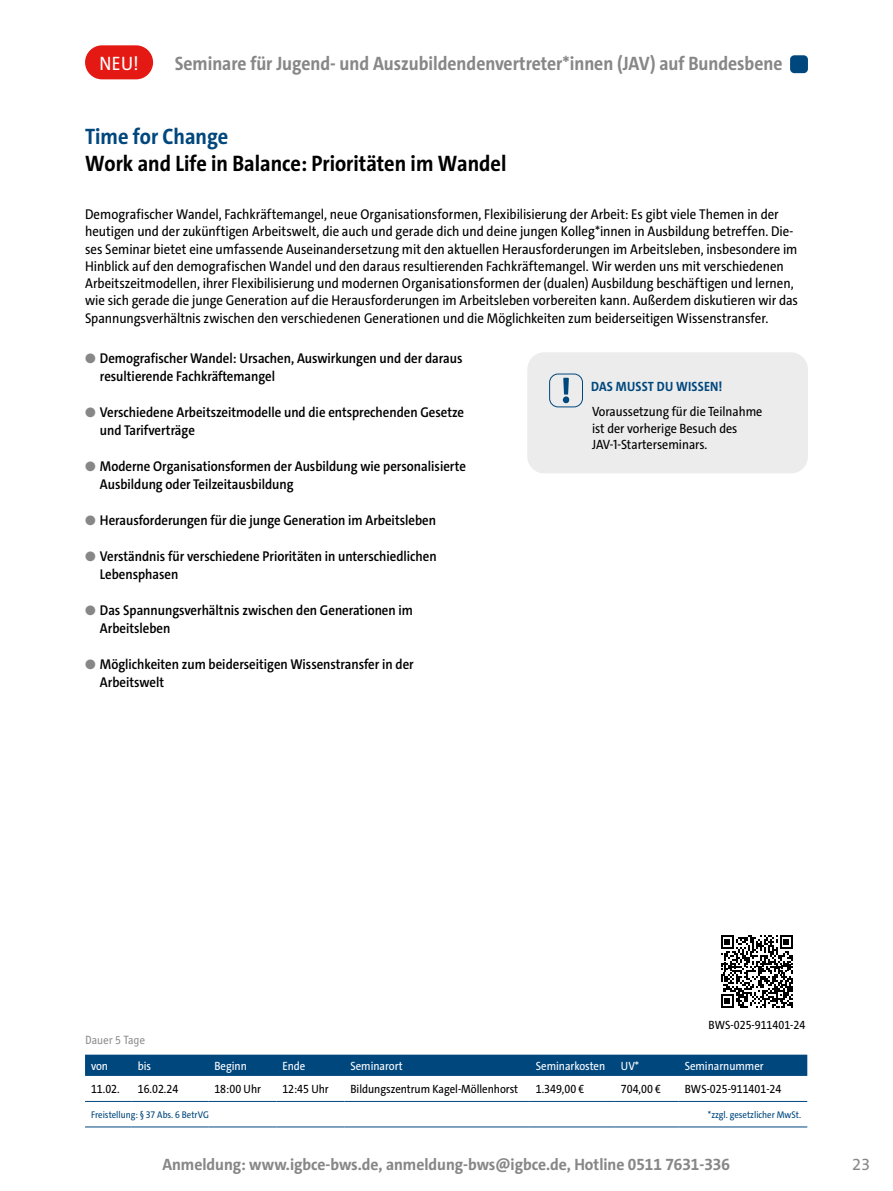
<style>
.page{position:relative;width:893px;height:1191px;background:#fff}
.page>*{position:absolute;margin:0;border:0;box-sizing:border-box;transform-origin:0 0}
.t1{font:700 22.5px "The Sans S Cd";color:#000}
.t2{font:700 22.5px "The Sans S Cd";color:#00477e}
.t3{font:700 19.5px "The Sans S Cd";color:#868786}
.t4{font:19.5px "The Sans S Cd";color:#fff}
.t5{font:700 16.5px "The Sans S Cd";color:#868786;scale:1.05 1}
.t6{font:16.5px "The Sans";color:#868786}
.t7{font:14.25px/17.2px "The Sans S Cd";color:#000}
.t8{font:600 14.25px/18px "The Sans S Cd";color:#000}
.t9{font:13.5px/16.5px "The Sans S Cd";color:#000}
.t10{font:700 13.5px "The Sans S Cd";letter-spacing:.015em;color:#00477e}
.t11{font:12px "The Sans S Cd";color:#000}
.t12{font:12px "The Sans S Cd";color:#fff}
.t13{font:12px "Officina Sans ITC Std";color:#868786}
.t14{font:9.75px "The Sans S Cd";color:#00477e}
.s1{color:#868786}
</style>
<div class="page">
<div style="left:790px;top:55px;width:18px;height:18px;background:#00477e;border-radius:4px"></div>
<div style="left:527px;top:352px;width:281px;height:121px;background:#ececec;border-radius:17px"></div>
<div style="left:549px;top:373px;width:34px;height:34px;border:1px solid #00477e;border-radius:9px"></div>
<svg style="left:563px;top:378px;width:6px;height:25px"></svg>
<svg style="left:85px;top:1054px;width:722px;height:22px;background:#084d82"></svg>
<hr style="left:85px;top:1126px;width:47px;height:1px;background:#00477e">
<hr style="left:132px;top:1126px;width:76px;height:1px;background:#00477e">
<hr style="left:208px;top:1126px;width:68px;height:1px;background:#00477e">
<hr style="left:276px;top:1126px;width:68px;height:1px;background:#00477e">
<hr style="left:344px;top:1126px;width:186px;height:1px;background:#00477e">
<hr style="left:530px;top:1126px;width:85px;height:1px;background:#00477e">
<hr style="left:615px;top:1126px;width:64px;height:1px;background:#00477e">
<hr style="left:679px;top:1126px;width:128px;height:1px;background:#00477e">
<hr style="left:85px;top:1101px;width:47px;height:1px;background:#00477e">
<hr style="left:132px;top:1101px;width:76px;height:1px;background:#00477e">
<hr style="left:208px;top:1101px;width:68px;height:1px;background:#00477e">
<hr style="left:276px;top:1101px;width:68px;height:1px;background:#00477e">
<hr style="left:344px;top:1101px;width:186px;height:1px;background:#00477e">
<hr style="left:530px;top:1101px;width:85px;height:1px;background:#00477e">
<hr style="left:615px;top:1101px;width:64px;height:1px;background:#00477e">
<hr style="left:679px;top:1101px;width:128px;height:1px;background:#00477e">
<svg style="left:721px;top:935px;width:72px;height:72px"></svg>
<div style="left:85px;top:45px;width:68px;height:34px;background:#e41913;border-radius:17px"></div>
<h2 class="t4" style="left:99px;top:51px;width:41px">NEU!</h2>
<h2 class="t3" style="left:175px;top:51px;width:609px">Seminare für Jugend- und Auszubildendenvertreter*innen (JAV) auf Bundesbene</h2>
<h1 class="t2" style="left:85px;top:122px;width:145px">Time for Change</h1>
<h1 class="t1" style="left:85px;top:149px;width:423px">Work and Life in Balance: Prioritäten im Wandel</h1>
<p class="t7" style="left:85px;top:206px;width:714px">Demografischer Wandel, Fachkräftemangel, neue Organisationsformen, Flexibilisierung der Arbeit: Es gibt viele Themen in der heutigen und der zukünftigen Arbeitswelt, die auch und gerade dich und deine jungen Kolleg*innen in Ausbildung betreffen. Die&shy;ses Seminar bietet eine umfassende Auseinandersetzung mit den aktuellen Herausforderungen im Arbeitsleben, insbesondere im Hinblick auf den demografischen Wandel und den daraus resultierenden Fachkräftemangel. Wir werden uns mit verschiedenen Arbeitszeitmodellen, ihrer Flexibilisierung und modernen Organisationsformen der (dualen) Ausbildung beschäftigen und lernen, wie sich gerade die junge Generation auf die Herausforderungen im Arbeitsleben vorbereiten kann. Außerdem diskutieren wir das Spannungsverhältnis zwischen den verschiedenen Generationen und die Möglichkeiten zum beiderseitigen Wissenstransfer.</p>
<p class="t8" style="left:100px;top:349px;width:364px;text-indent:-15px"><span class="s1">●</span> Demografischer Wandel: Ursachen, Auswirkungen und der daraus resultierende Fachkräftemangel</p>
<p class="t8" style="left:100px;top:403px;width:366px;text-indent:-15px"><span class="s1">●</span> Verschiedene Arbeitszeitmodelle und die entsprechenden Gesetze und Tarifverträge</p>
<p class="t8" style="left:100px;top:457px;width:367px;text-indent:-15px"><span class="s1">●</span> Moderne Organisationsformen der Ausbildung wie personalisierte<br>Ausbildung oder Teilzeitausbildung</p>
<p class="t8" style="left:85px;top:511px;width:352px"><span class="s1">●</span> Herausforderungen für die junge Generation im Arbeitsleben</p>
<p class="t8" style="left:100px;top:547px;width:338px;text-indent:-15px"><span class="s1">●</span> Verständnis für verschiedene Prioritäten in unterschiedlichen<br>Lebensphasen</p>
<p class="t8" style="left:100px;top:601px;width:315px;text-indent:-15px"><span class="s1">●</span> Das Spannungsverhältnis zwischen den Generationen im<br>Arbeitsleben</p>
<p class="t8" style="left:100px;top:655px;width:315px;text-indent:-15px"><span class="s1">●</span> Möglichkeiten zum beiderseitigen Wissenstransfer in der<br>Arbeitswelt</p>
<p class="t10" style="left:591px;top:378px;width:133px">DAS MUSST DU WISSEN!</p>
<p class="t9" style="left:592px;top:403px;width:172px">Voraussetzung für die Teilnahme ist der vorherige Besuch des<br>JAV-1-Starterseminars.</p>
<p class="t11" style="left:708px;top:1017px;width:98px">BWS-025-911401-24</p>
<p class="t13" style="left:85px;top:1032px;width:62px">Dauer 5 Tage</p>
<p class="t12" style="left:91px;top:1057px;width:19px">von</p>
<p class="t12" style="left:138px;top:1057px;width:15px">bis</p>
<p class="t12" style="left:214px;top:1057px;width:34px">Beginn</p>
<p class="t12" style="left:282px;top:1057px;width:24px">Ende</p>
<p class="t12" style="left:350px;top:1057px;width:54px">Seminarort</p>
<p class="t12" style="left:536px;top:1057px;width:71px">Seminarkosten</p>
<p class="t12" style="left:621px;top:1057px;width:20px">UV*</p>
<p class="t12" style="left:685px;top:1057px;width:80px">Seminarnummer</p>
<p class="t11" style="left:91px;top:1081px;width:30px">11.02.</p>
<p class="t11" style="left:138px;top:1081px;width:42px">16.02.24</p>
<p class="t11" style="left:214px;top:1081px;width:48px">18:00 Uhr</p>
<p class="t11" style="left:282px;top:1081px;width:48px">12:45 Uhr</p>
<p class="t11" style="left:350px;top:1081px;width:169px">Bildungszentrum Kagel-Möllenhorst</p>
<p class="t11" style="left:536px;top:1081px;width:50px">1.349,00 €</p>
<p class="t11" style="left:621px;top:1081px;width:42px">704,00 €</p>
<p class="t11" style="left:685px;top:1081px;width:98px">BWS-025-911401-24</p>
<p class="t14" style="left:91px;top:1108px;width:119px">Freistellung: § 37 Abs. 6 BetrVG</p>
<p class="t14" style="left:708px;top:1108px;width:95px">*zzgl. gesetzlicher MwSt.</p>
<p class="t5" style="left:162px;top:1154px;width:542px">Anmeldung: www.igbce-bws.de, anmeldung-bws@igbce.de, Hotline 0511 7631-336</p>
<p class="t6" style="left:852px;top:1154px;width:20px">23</p>
</div>
